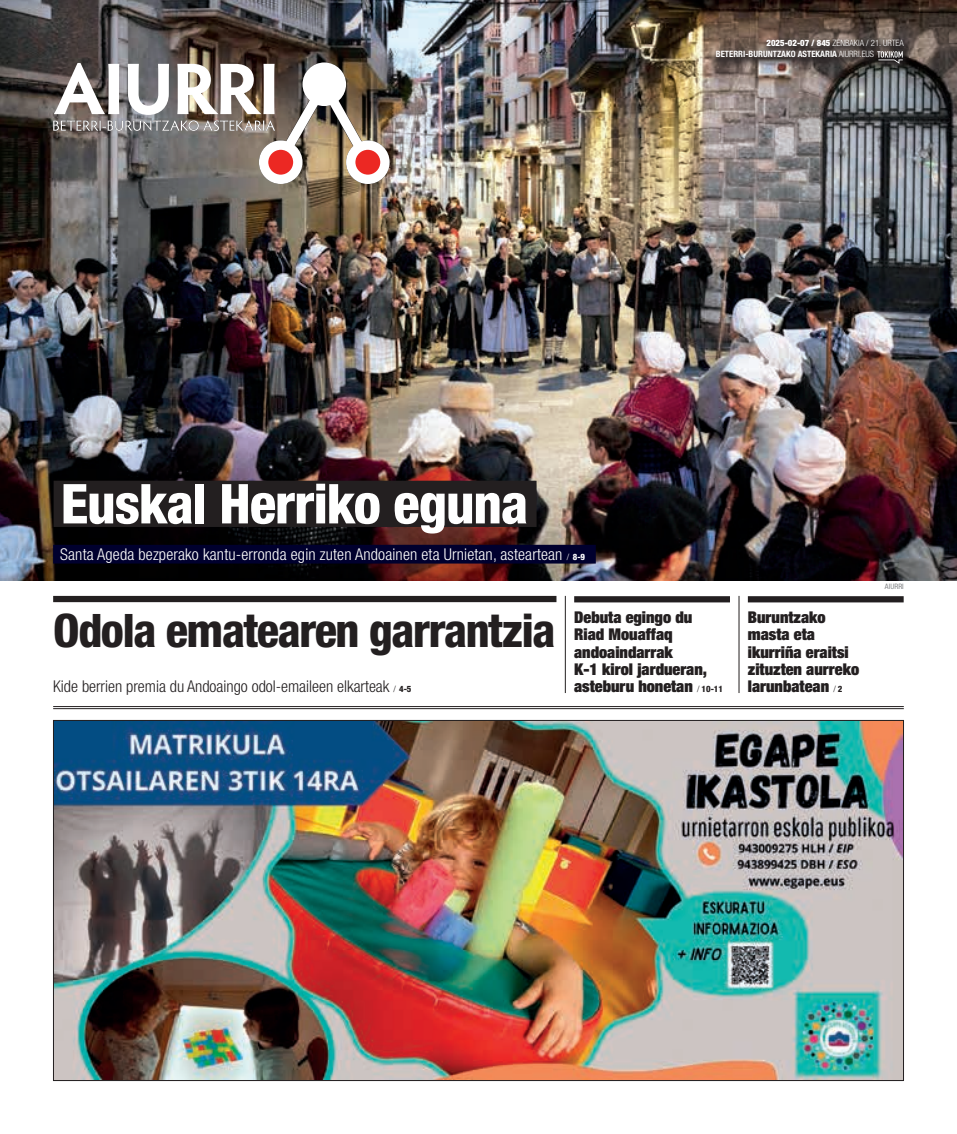
<style>
.page{position:relative;width:957px;height:1134px;background:#fff}
.page>*{position:absolute;margin:0;border:0;box-sizing:border-box;transform-origin:0 0}
.t1{font:800 condensed 55px "Helvetica Neue";letter-spacing:-.02em;color:#fff}
.t2{font:800 condensed 46.25px "Helvetica Neue";letter-spacing:-.03em;color:#231f20}
.t3{font:900 expanded 16.25px/17.2px "Helvetica Neue";color:#231f20}
.t4{font:300 condensed 16.25px "Helvetica Neue";letter-spacing:.01em;color:#fff}
.t5{font:300 condensed 16.25px "Helvetica Neue";color:#231f20}
.t6{font:300 condensed 8.75px/11.2px "Helvetica Neue";letter-spacing:.075em;color:#fff}
.t7{font:condensed 7.5px "Helvetica Neue";color:#808285}
.s1{font-weight:900}
.s2{font-weight:700}
.s3{font-size:8.75px}
.s4{font-weight:800;font-size:8.75px}
.s5{font-weight:300;font-stretch:condensed;font-size:8.75px}
.s6{font-weight:800;font-stretch:condensed;font-size:8.75px}
</style>
<div class="page">
<img style="left:0;top:0;width:957px;height:580px">
<div style="left:710px;top:36px;width:201px;height:37px;background:#231f20;opacity:.75"></div>
<svg style="left:877px;top:51px;width:25px;height:13px"></svg>
<div style="left:54px;top:481px;width:482px;height:46px;background:#231f20"></div>
<div style="left:53px;top:545px;width:543px;height:18px;background:#00002e"></div>
<hr style="left:738px;top:596px;width:1px;height:97px;background:#231f20">
<hr style="left:565px;top:596px;width:1px;height:97px;background:#231f20">
<div style="left:748px;top:596px;width:155px;height:6px;background:#231f20"></div>
<div style="left:574px;top:596px;width:156px;height:6px;background:#231f20"></div>
<div style="left:53px;top:596px;width:503px;height:6px;background:#231f20"></div>
<svg style="left:53px;top:63px;width:328px;height:113px"></svg>
<svg style="left:351px;top:145px;width:34px;height:34px"></svg>
<div style="left:346px;top:140px;width:44px;height:44px;border:9px solid #fff;border-radius:50%"></div>
<svg style="left:264px;top:145px;width:34px;height:34px"></svg>
<div style="left:259px;top:140px;width:43px;height:44px;border:9px solid #fff;border-radius:50%"></div>
<div style="left:302px;top:62px;width:44px;height:44px;background:#fff;border-radius:50%"></div>
<img style="left:55px;top:722px;width:847px;height:357px">
<hr style="left:53px;top:706px;width:851px;height:1px;background:#231f20">
<hr style="left:53px;top:708px;width:851px;height:1px;background:#231f20">
<p class="t6" style="left:716px;top:37px;width:189px;text-indent:51px"><span class="s1">2025-02-07 / 845</span> zenbakia / 21. urtea<br><span class="s2">BETERRI-BURUNTZAKO ASTEKARIA</span> aiurri.eus</p>
<h1 class="t1" style="left:61px;top:470px;width:469px">Euskal Herriko eguna</h1>
<p class="t4" style="left:60px;top:545px;width:526px">Santa Ageda bezperako kantu-erronda egin zuten Andoainen eta Urnietan, asteartean <span class="s3">/</span> <span class="s4">8-9</span></p>
<p class="t7" style="left:885px;top:581px;width:20px">AIURRI</p>
<h2 class="t2" style="left:53px;top:602px;width:504px">Odola ematearen garrantzia</h2>
<p class="t5" style="left:53px;top:677px;width:360px">Kide berrien premia du Andoaingo odol-emaileen elkarteak <span class="s3">/</span> <span class="s4">4-5</span></p>
<p class="t3" style="left:574px;top:608px;width:150px">Debuta egingo du<br>Riad Mouaffaq andoaindarrak<br>K-1 kirol jardueran, asteburu honetan <span class="s5">/</span> <span class="s6">10-11</span></p>
<p class="t3" style="left:748px;top:608px;width:113px">Buruntzako masta eta ikurriña eraitsi zituzten aurreko larunbatean <span class="s5">/</span> <span class="s6">2</span></p>
</div>
